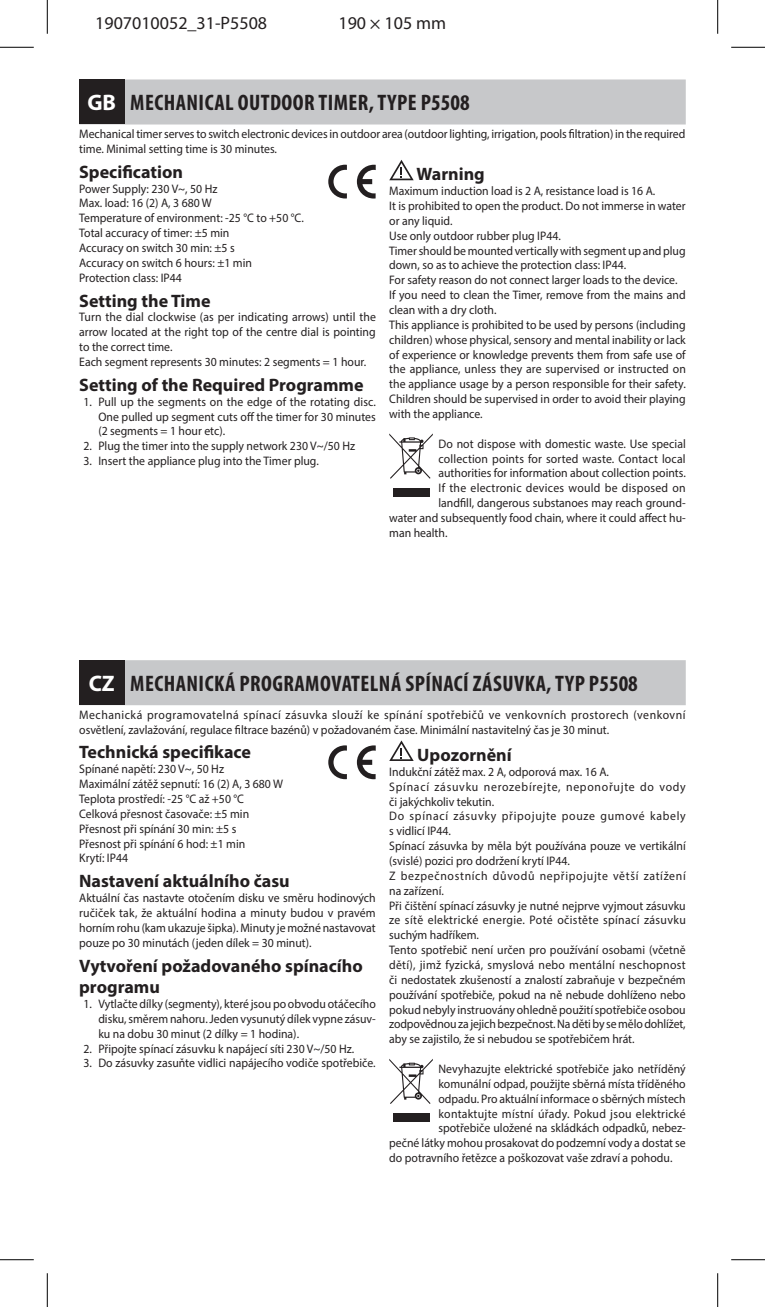
<style>
.page{position:relative;width:765px;height:1307px;background:#fff}
.page>*{position:absolute;margin:0;border:0;box-sizing:border-box;transform-origin:0 0}
.t1{font:700 condensed 22.5px "Myriad Pro";letter-spacing:.02em;color:#231f20}
.t2{font:700 18px/21.6px "Myriad Pro";color:#231f20}
.t3{font:18px "Myriad Pro";color:#231f20}
.t4{font:12.38px/14.8px "Myriad Pro";color:#231f20;scale:.95 1}
.t5{font:12.38px/14.8px "Myriad Pro";letter-spacing:.03em;color:#231f20;scale:.95 1}
.t6{font:12.38px "Myriad Pro";letter-spacing:.025em;color:#231f20;scale:.95 1}
.s1{font-stretch:normal;color:#fff}
</style>
<div class="page">
<div style="left:79px;top:660px;width:606px;height:45px;background:#c7c8ca"></div>
<div style="left:79px;top:660px;width:45px;height:44px;background:#231f20"></div>
<svg style="left:389px;top:740px;width:24px;height:21px"></svg>
<svg style="left:389px;top:1059px;width:43px;height:44px"></svg>
<div style="left:393px;top:1112px;width:36px;height:9px;background:#231f20"></div>
<div style="left:79px;top:79px;width:606px;height:45px;background:#c7c8ca"></div>
<div style="left:79px;top:79px;width:45px;height:45px;background:#231f20"></div>
<svg style="left:389px;top:160px;width:24px;height:20px"></svg>
<svg style="left:389px;top:433px;width:43px;height:45px"></svg>
<div style="left:393px;top:487px;width:36px;height:9px;background:#231f20"></div>
<svg style="left:328px;top:165px;width:47px;height:33px"></svg>
<svg style="left:328px;top:745px;width:47px;height:34px"></svg>
<hr style="left:0;top:47px;width:34px;height:1px;background:#000">
<hr style="left:730px;top:47px;width:34px;height:1px;background:#000">
<hr style="left:0;top:1259px;width:34px;height:1px;background:#000">
<hr style="left:730px;top:1259px;width:34px;height:1px;background:#000">
<hr style="left:47px;top:0;width:1px;height:34px;background:#000">
<hr style="left:47px;top:1273px;width:1px;height:33px;background:#000">
<hr style="left:717px;top:0;width:1px;height:34px;background:#000">
<hr style="left:717px;top:1273px;width:1px;height:33px;background:#000">
<h2 class="t3" style="left:95px;top:12px;width:173px">1907010052_31-P5508</h2>
<h2 class="t3" style="left:338px;top:12px;width:109px">190 × 105 mm</h2>
<h1 class="t1" style="left:87px;top:89px;width:383px"><span class="s1">GB</span> MECHANICAL OUTDOOR TIMER, TYPE P5508</h1>
<p class="t4" style="left:79px;top:126px;width:639px">Mechanical timer serves to switch electronic devices in outdoor area (outdoor lighting, irrigation, pools filtration) in the required time. Minimal setting time is 30 minutes.</p>
<h2 class="t2" style="left:79px;top:160px;width:105px">Specification</h2>
<p class="t4" style="left:79px;top:181px;width:238px">Power Supply: 230 V~, 50 Hz<br>Max. load: 16 (2) A, 3 680 W<br>Temperature of environment: -25 °C to +50 °C.<br>Total accuracy of timer: ±5 min<br>Accuracy on switch 30 min: ±5 s<br>Accuracy on switch 6 hours: ±1 min<br>Protection class: IP44</p>
<h2 class="t2" style="left:79px;top:289px;width:133px">Setting the Time</h2>
<p class="t4" style="left:79px;top:309px;width:313px">Turn the dial clockwise (as per indicating arrows) until the arrow located at the right top of the centre dial is pointing to the correct time.<br>Each segment represents 30 minutes: 2 segments = 1 hour.</p>
<h2 class="t2" style="left:79px;top:373px;width:286px">Setting of the Required Programme</h2>
<p class="t4" style="left:98px;top:394px;width:293px;text-align:justify;text-indent:-15px">1. Pull up the segments on the edge of the rotating disc.<br>One pulled up segment cuts off the timer for 30 minutes (2 segments = 1 hour etc).</p>
<p class="t4" style="left:83px;top:438px;width:287px">2. Plug the timer into the supply network 230 V~/50 Hz</p>
<p class="t4" style="left:83px;top:453px;width:249px">3. Insert the appliance plug into the Timer plug.</p>
<h2 class="t2" style="left:416px;top:163px;width:70px">Warning</h2>
<p class="t4" style="left:389px;top:183px;width:314px">Maximum induction load is 2 A, resistance load is 16 A.<br>It is prohibited to open the product. Do not immerse in water or any liquid.<br>Use only outdoor rubber plug IP44.<br>Timer should be mounted vertically with segment up and plug down, so as to achieve the protection class: IP44.<br>For safety reason do not connect larger loads to the device.<br>If you need to clean the Timer, remove from the mains and clean with a dry cloth.<br>This appliance is prohibited to be used by persons (including children) whose physical, sensory and mental inability or lack of experience or knowledge prevents them from safe use of the appliance, unless they are supervised or instructed on the appliance usage by a person responsible for their safety.<br>Children should be supervised in order to avoid their playing with the appliance.</p>
<p class="t4" style="left:438px;top:436px;width:262px">Do not dispose with domestic waste. Use special</p>
<p class="t4" style="left:438px;top:451px;width:261px">collection points for sorted waste. Contact local</p>
<p class="t4" style="left:438px;top:465px;width:262px">authorities for information about collection points.</p>
<p class="t6" style="left:438px;top:480px;width:262px">If the electronic devices would be disposed on</p>
<p class="t4" style="left:438px;top:495px;width:262px">landfill, dangerous substanoes may reach ground-</p>
<p class="t4" style="left:389px;top:510px;width:313px">water and subsequently food chain, where it could affect hu-</p>
<p class="t4" style="left:389px;top:525px;width:63px">man health.</p>
<h1 class="t1" style="left:89px;top:669px;width:550px"><span class="s1">CZ</span> MECHANICKÁ PROGRAMOVATELNÁ SPÍNACÍ ZÁSUVKA, TYP P5508</h1>
<p class="t5" style="left:79px;top:707px;width:639px">Mechanická programovatelná spínací zásuvka slouží ke spínání spotřebičů ve venkovních prostorech (venkovní osvětlení, zavlažování, regulace filtrace bazénů) v požadovaném čase. Minimální nastavitelný čas je 30 minut.</p>
<h2 class="t2" style="left:79px;top:741px;width:173px">Technická specifikace</h2>
<p class="t4" style="left:79px;top:761px;width:216px">Spínané napětí: 230 V~, 50 Hz<br>Maximální zátěž sepnutí: 16 (2) A, 3 680 W<br>Teplota prostředí: -25 °C až +50 °C<br>Celková přesnost časovače: ±5 min<br>Přesnost při spínání 30 min: ±5 s<br>Přesnost při spínání 6 hod: ±1 min<br>Krytí: IP44</p>
<h2 class="t2" style="left:79px;top:869px;width:212px">Nastavení aktuálního času</h2>
<p class="t4" style="left:79px;top:890px;width:313px;text-align:justify">Aktuální čas nastavte otočením disku ve směru hodinových ručiček tak, že aktuální hodina a minuty budou v pravém horním rohu (kam ukazuje šipka). Minuty je možné nastavovat pouze po 30 minutách (jeden dílek = 30 minut).</p>
<h2 class="t2" style="left:79px;top:954px;width:285px">Vytvoření požadovaného spínacího programu</h2>
<p class="t4" style="left:98px;top:996px;width:293px;text-align:justify;text-indent:-15px">1. Vytlačte dílky (segmenty), které jsou po obvodu otáčecího disku, směrem nahoru. Jeden vysunutý dílek vypne zásuv&shy;ku na dobu 30 minut (2 dílky = 1 hodina).</p>
<p class="t4" style="left:83px;top:1040px;width:286px">2. Připojte spínací zásuvku k napájecí síti 230 V~/50 Hz.</p>
<p class="t4" style="left:83px;top:1055px;width:309px">3. Do zásuvky zasuňte vidlici napájecího vodiče spotřebiče.</p>
<h2 class="t2" style="left:417px;top:743px;width:96px">Upozornění</h2>
<p class="t4" style="left:389px;top:764px;width:314px">Indukční zátěž max. 2 A, odporová max. 16 A.<br>Spínací zásuvku nerozebírejte, neponořujte do vody či jakýchkoliv tekutin.<br>Do spínací zásuvky připojujte pouze gumové kabely s vidlicí IP44.<br>Spínací zásuvka by měla být používána pouze ve vertikální (svislé) pozici pro dodržení krytí IP44.<br>Z bezpečnostních důvodů nepřipojujte větší zatížení na zařízení.<br>Při čištění spínací zásuvky je nutné nejprve vyjmout zásuvku ze sítě elektrické energie. Poté očistěte spínací zásuvku suchým hadříkem.<br>Tento spotřebič není určen pro používání osobami (včetně dětí), jimž fyzická, smyslová nebo mentální neschopnost či nedostatek zkušeností a znalostí zabraňuje v bezpečném používání spotřebiče, pokud na ně nebude dohlíženo nebo pokud nebyly instruovány ohledně použití spotřebiče osobou zodpovědnou za jejich bezpečnost. Na děti by se mělo dohlížet, aby se zajistilo, že si nebudou se spotřebičem hrát.</p>
<p class="t4" style="left:438px;top:1061px;width:262px">Nevyhazujte elektrické spotřebiče jako netříděný</p>
<p class="t4" style="left:438px;top:1076px;width:262px">komunální odpad, použijte sběrná místa tříděného</p>
<p class="t4" style="left:438px;top:1090px;width:262px">odpadu. Pro aktuální informace o sběrných místech</p>
<p class="t6" style="left:438px;top:1105px;width:261px">kontaktujte místní úřady. Pokud jsou elektrické</p>
<p class="t4" style="left:438px;top:1120px;width:262px">spotřebiče uložené na skládkách odpadků, nebez-</p>
<p class="t4" style="left:389px;top:1135px;width:313px">pečné látky mohou prosakovat do podzemní vody a dostat se</p>
<p class="t4" style="left:389px;top:1150px;width:299px">do potravního řetězce a poškozovat vaše zdraví a pohodu.</p>
</div>
